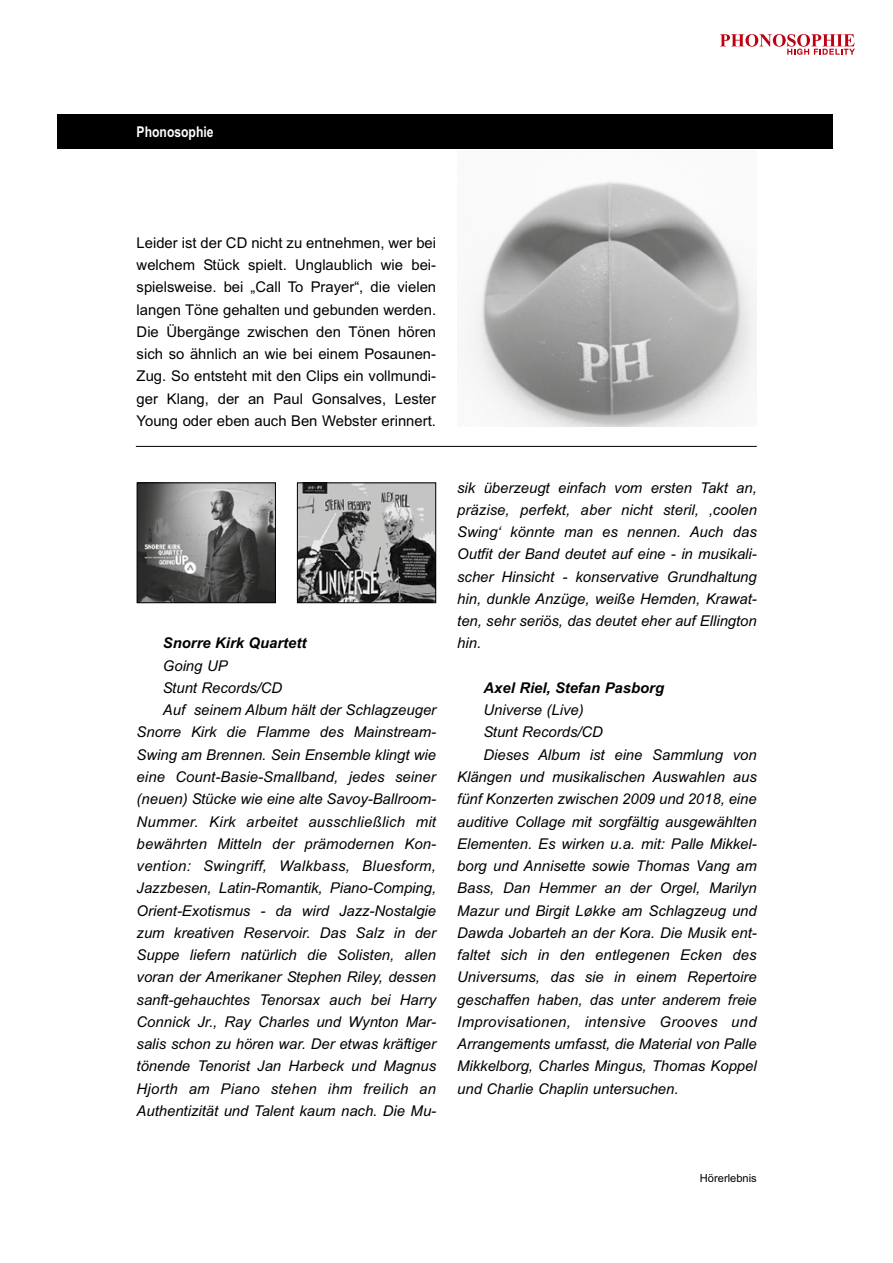
<style>
.page{position:relative;width:893px;height:1263px;background:#fff}
.page>*{position:absolute;margin:0;border:0;box-sizing:border-box;transform-origin:0 0}
.t1{font:italic 14.85px/22.2px "Arial";color:#000;text-align:justify}
.t2{font:14.85px/22.2px "Arial";color:#000;text-align:justify}
.t3{font:italic 14.85px "Arial";letter-spacing:.02em;color:#000}
.t4{font:italic 700 14.85px "Arial";color:#000}
.t5{font:700 14.85px "Arial Narrow";color:#fff}
.t6{font:11.1px "Arial";color:#000}
</style>
<div class="page">
<svg style="left:720px;top:34px;width:135px;height:21px"></svg>
<div style="left:58px;top:114px;width:775px;height:35px;background:#000"></div>
<svg style="left:135px;top:445px;width:622px;height:159px"></svg>
<img style="left:468px;top:181px;width:289px;height:246px">
<p class="t5" style="left:137px;top:120px;width:79px">Phonosophie</p>
<p class="t2" style="left:137px;top:232px;width:301px">Leider ist der CD nicht zu entnehmen, wer bei welchem Stück spielt. Unglaublich wie bei&shy;spielsweise. bei „Call To Prayer“, die vielen langen Töne gehalten und gebunden werden.<br>Die Übergänge zwischen den Tönen hören sich so ähnlich an wie bei einem Posaunen-Zug. So entsteht mit den Clips ein vollmundi&shy;ger Klang, der an Paul Gonsalves, Lester Young oder eben auch Ben Webster erinnert.</p>
<p class="t4" style="left:163px;top:633px;width:145px">Snorre Kirk Quartett</p>
<p class="t1" style="left:163px;top:655px;width:66px">Going UP</p>
<p class="t1" style="left:163px;top:677px;width:121px">Stunt Records/CD</p>
<p class="t1" style="left:163px;top:699px;width:275px">Auf seinem Album hält der Schlagzeuger</p>
<p class="t1" style="left:137px;top:721px;width:301px">Snorre Kirk die Flamme des Mainstream-</p>
<p class="t1" style="left:137px;top:744px;width:301px">Swing am Brennen. Sein Ensemble klingt wie</p>
<p class="t1" style="left:137px;top:766px;width:301px">eine Count-Basie-Smallband, jedes seiner</p>
<p class="t1" style="left:137px;top:788px;width:301px">(neuen) Stücke wie eine alte Savoy-Ballroom-</p>
<p class="t3" style="left:137px;top:812px;width:301px">Nummer. Kirk arbeitet ausschließlich mit</p>
<p class="t1" style="left:137px;top:833px;width:301px">bewährten Mitteln der prämodernen Kon -</p>
<p class="t3" style="left:137px;top:856px;width:301px">vention: Swingriff, Walkbass, Bluesform,</p>
<p class="t1" style="left:137px;top:877px;width:301px">Jazzbesen, Latin-Romantik, Piano-Comping,</p>
<p class="t1" style="left:137px;top:899px;width:301px">Orient-Exotismus - da wird Jazz-Nostalgie</p>
<p class="t1" style="left:137px;top:922px;width:301px">zum kreativen Reservoir. Das Salz in der</p>
<p class="t1" style="left:137px;top:944px;width:301px">Suppe liefern natürlich die Solisten, allen</p>
<p class="t1" style="left:137px;top:966px;width:301px">voran der Amerikaner Stephen Riley, dessen</p>
<p class="t1" style="left:137px;top:988px;width:301px">sanft-gehauchtes Tenorsax auch bei Harry</p>
<p class="t1" style="left:137px;top:1011px;width:301px">Connick Jr., Ray Charles und Wynton Mar -</p>
<p class="t1" style="left:137px;top:1033px;width:301px">salis schon zu hören war. Der etwas kräftiger</p>
<p class="t1" style="left:137px;top:1055px;width:301px">tönende Tenorist Jan Harbeck und Magnus</p>
<p class="t3" style="left:137px;top:1079px;width:301px">Hjorth am Piano stehen ihm freilich an</p>
<p class="t1" style="left:137px;top:1100px;width:301px">Authentizität und Talent kaum nach. Die Mu -</p>
<p class="t1" style="left:457px;top:477px;width:301px">sik überzeugt einfach vom ersten Takt an, präzise, perfekt, aber nicht steril, ‚coolen Swing‘ könnte man es nennen. Auch das Outfit der Band deutet auf eine - in musikali&shy;scher Hinsicht - konservative Grundhaltung hin, dunkle Anzüge, weiße Hemden, Krawat - ten, sehr seriös, das deutet eher auf Ellington hin.</p>
<p class="t4" style="left:483px;top:678px;width:182px">Axel Riel, Stefan Pasborg</p>
<p class="t1" style="left:483px;top:699px;width:102px">Universe (Live)</p>
<p class="t1" style="left:483px;top:721px;width:121px">Stunt Records/CD</p>
<p class="t1" style="left:483px;top:744px;width:275px">Dieses Album ist eine Sammlung von</p>
<p class="t1" style="left:457px;top:766px;width:301px">Klängen und musikalischen Auswahlen aus</p>
<p class="t1" style="left:457px;top:788px;width:301px">fünf Konzerten zwischen 2009 und 2018, eine</p>
<p class="t1" style="left:457px;top:810px;width:301px">auditive Collage mit sorgfältig ausgewählten</p>
<p class="t1" style="left:457px;top:833px;width:301px">Elementen. Es wirken u.a. mit: Palle Mikkel -</p>
<p class="t1" style="left:457px;top:855px;width:301px">borg und Annisette sowie Thomas Vang am</p>
<p class="t1" style="left:457px;top:877px;width:301px">Bass, Dan Hemmer an der Orgel, Marilyn</p>
<p class="t1" style="left:457px;top:899px;width:301px">Mazur und Birgit Løkke am Schlagzeug und</p>
<p class="t1" style="left:457px;top:922px;width:301px">Dawda Jobarteh an der Kora. Die Musik ent-</p>
<p class="t1" style="left:457px;top:944px;width:301px">faltet sich in den entlegenen Ecken des</p>
<p class="t1" style="left:457px;top:966px;width:301px">Universums, das sie in einem Repertoire</p>
<p class="t1" style="left:457px;top:988px;width:301px">geschaffen haben, das unter anderem freie</p>
<p class="t3" style="left:457px;top:1012px;width:301px">Improvisationen, intensive Grooves und</p>
<p class="t1" style="left:457px;top:1033px;width:301px">Arrangements umfasst, die Material von Palle</p>
<p class="t1" style="left:457px;top:1055px;width:301px">Mikkelborg, Charles Mingus, Thomas Koppel</p>
<p class="t1" style="left:457px;top:1077px;width:223px">und Charlie Chaplin untersuchen.</p>
<p class="t6" style="left:700px;top:1170px;width:58px">Hörerlebnis</p>
</div>
